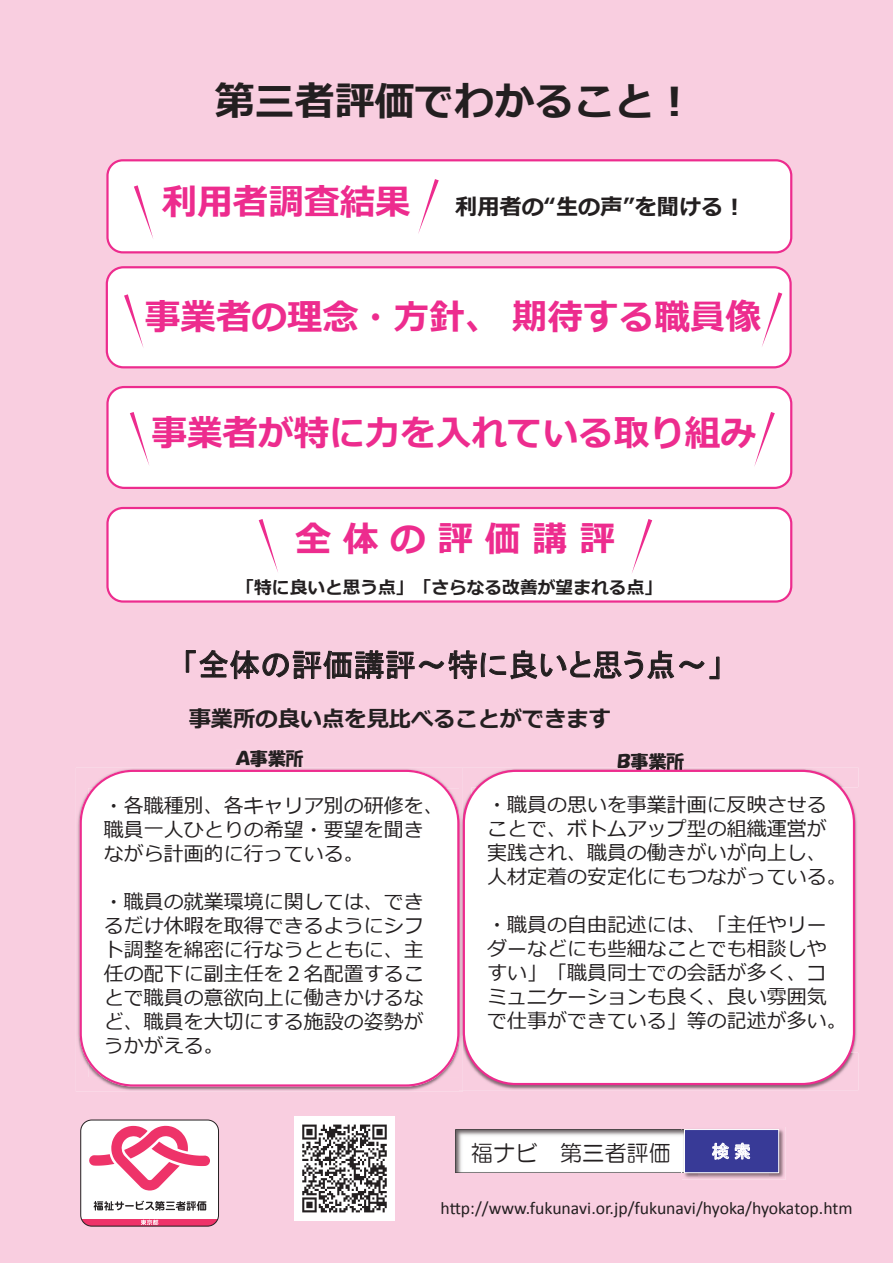
<style>
.page{position:relative;width:893px;height:1263px;background:#f9cee0}
.page>*{position:absolute;margin:0;border:0;box-sizing:border-box;transform-origin:0 0}
.t1{font:700 39.9px "Meiryo";color:#231f20}
.t2{font:700 35.55px "Meiryo";color:#ed2c8e}
.t3{font:700 35.55px "Meiryo";letter-spacing:.33em;color:#ed2c8e}
.t4{font:31.05px "MS P Gothic";letter-spacing:.005em;color:#231f20}
.t5{font:700 22.2px "Meiryo";color:#231f20}
.t6{font:22.2px "HG Maru Gothic MPRO";color:#231f20}
.t7{font:19.95px/24px "Meiryo";color:#231f20}
.t8{font:17.7px "Calibri";color:#231f20}
.t9{font:700 17.7px "Meiryo";color:#231f20}
.t10{font:17.7px "HGP Soei Kakupoptai";color:#231f20}
.t11{font:17.7px "MS P Gothic";color:#fff}
</style>
<div class="page">
<div style="left:464px;top:1090px;width:390px;height:83px;background:#f9cee0"></div>
<div style="left:236px;top:750px;width:67px;height:17px;background:#f9cee0"></div>
<div style="left:618px;top:753px;width:66px;height:15px;background:#f9cee0"></div>
<div style="left:107px;top:160px;width:684px;height:92px;background:#fff;border-radius:15px"></div>
<div style="left:106px;top:159px;width:686px;height:94px;border:2px solid #ed2c8e;border-radius:15px"></div>
<div style="left:107px;top:267px;width:684px;height:100px;background:#fff;border-radius:17px"></div>
<div style="left:106px;top:266px;width:686px;height:102px;border:2px solid #ed2c8e;border-radius:17px"></div>
<div style="left:107px;top:508px;width:684px;height:93px;background:#fff;border-radius:16px"></div>
<div style="left:106px;top:507px;width:686px;height:96px;border:2px solid #ed2c8e;border-radius:16px"></div>
<div style="left:107px;top:387px;width:684px;height:101px;background:#fff;border-radius:17px"></div>
<div style="left:106px;top:386px;width:686px;height:103px;border:2px solid #ed2c8e;border-radius:17px"></div>
<svg style="left:185px;top:649px;width:535px;height:31px;background:#cba8b7"></svg>
<img style="left:76px;top:768px;width:387px;height:324px">
<svg style="left:80px;top:770px;width:379px;height:316px"></svg>
<img style="left:463px;top:768px;width:395px;height:322px">
<img style="left:618px;top:768px;width:66px;height:2px">
<img style="left:459px;top:768px;width:4px;height:322px">
<img style="left:459px;top:816px;width:1px;height:224px">
<img style="left:858px;top:787px;width:4px;height:265px">
<img style="left:840px;top:787px;width:14px;height:23px">
<svg style="left:471px;top:787px;width:7px;height:9px"></svg>
<div style="left:464px;top:771px;width:390px;height:313px;background:#fff;border-radius:52px"></div>
<div style="left:463px;top:770px;width:392px;height:315px;border:2px solid #ed2c8e;border-radius:52px"></div>
<img style="left:294px;top:1117px;width:101px;height:104px">
<svg style="left:455px;top:1129px;width:227px;height:44px"></svg>
<img style="left:682px;top:1127px;width:104px;height:52px">
<img style="left:682px;top:1129px;width:2px;height:44px">
<img style="left:699px;top:1173px;width:70px;height:5px">
<div style="left:684px;top:1129px;width:95px;height:44px;background:#383a97"></div>
<div style="left:684px;top:1129px;width:95px;height:44px;border:1px solid #fff"></div>
<svg style="left:712px;top:1142px;width:38px;height:18px"></svg>
<svg style="left:418px;top:179px;width:21px;height:55px"></svg>
<svg style="left:762px;top:292px;width:20px;height:55px"></svg>
<svg style="left:632px;top:519px;width:20px;height:54px"></svg>
<svg style="left:754px;top:412px;width:21px;height:55px"></svg>
<svg style="left:134px;top:185px;width:19px;height:53px"></svg>
<svg style="left:124px;top:294px;width:20px;height:54px"></svg>
<svg style="left:259px;top:519px;width:19px;height:53px"></svg>
<svg style="left:130px;top:412px;width:19px;height:53px"></svg>
<div style="left:81px;top:1120px;width:138px;height:106px;background:#fff;border-radius:11px"></div>
<svg style="left:89px;top:1126px;width:121px;height:64px"></svg>
<div style="left:81px;top:1219px;width:138px;height:7px;background:#ee3369"></div>
<svg style="left:141px;top:1219px;width:17px;height:5px"></svg>
<svg style="left:94px;top:1200px;width:112px;height:11px"></svg>
<div style="left:80px;top:1120px;width:139px;height:106px;border:1px solid #231f20;border-radius:11px"></div>
<h1 class="t1" style="left:215px;top:79px;width:481px">第三者評価でわかること!</h1>
<h2 class="t2" style="left:162px;top:182px;width:250px">利用者調査結果</h2>
<p class="t5" style="left:455px;top:194px;width:292px">利用者の“生の声”を聞ける!</p>
<h2 class="t2" style="left:145px;top:297px;width:618px">事業者の理念・方針、期待する職員像</h2>
<h2 class="t2" style="left:151px;top:413px;width:606px">事業者が特に力を入れている取り組み</h2>
<h2 class="t3" style="left:296px;top:519px;width:321px">全体の評価講評</h2>
<p class="t9" style="left:237px;top:577px;width:427px">「特に良いと思う点」「さらなる改善が望まれる点「</p>
<h3 class="t4" style="left:182px;top:649px;width:542px">「全体の評価講評～特に良いと思う点~「</h3>
<p class="t5" style="left:189px;top:706px;width:424px">事業所の良い点を見比べることができます</p>
<p class="t10" style="left:235px;top:749px;width:69px">Ａ事業所</p>
<p class="t7" style="left:104px;top:794px;width:341px">・各職種別、各キャリア別の研修を、職員一人ひとりの希望・要望を聞きながら計画的に行っている。</p>
<p class="t7" style="left:104px;top:890px;width:321px;text-align:justify">・職員の就業環境に関しては、できるだけ休暇を取得できるようにシフト調整を綿密に行なうとともに、主任の配下に副主任を２名配置することで職員の意欲向上に働きかけるなど、職員を大切にする施設の姿勢がうかがえる。</p>
<p class="t10" style="left:617px;top:753px;width:68px">Ｂ事業所</p>
<p class="t7" style="left:487px;top:793px;width:361px">・職員の思いを事業計画に反映させることで、ボトムアップ型の組織運営が実践され、職員の働きがいが向上し、人材定着の安定化にもつながっている。</p>
<p class="t7" style="left:487px;top:913px;width:361px">・職員の自由記述には、「主任やリーダーなどにも些細なことでも相談しやすい」「職員同士での会話が多く、コミュニケーションも良く、良い雰囲気で仕事ができている」等の記述が多い。</p>
<p class="t6" style="left:471px;top:1142px;width:68px">福ナビ</p>
<p class="t8" style="left:440px;top:1196px;width:414px">http://www.fukunavi.orj p. /fukunavi/hyoka/hyokatop.htm</p>
<p class="t6" style="left:560px;top:1142px;width:113px">第三者評価</p>
<p class="t11" style="left:712px;top:1142px;width:41px">検索</p>
</div>
